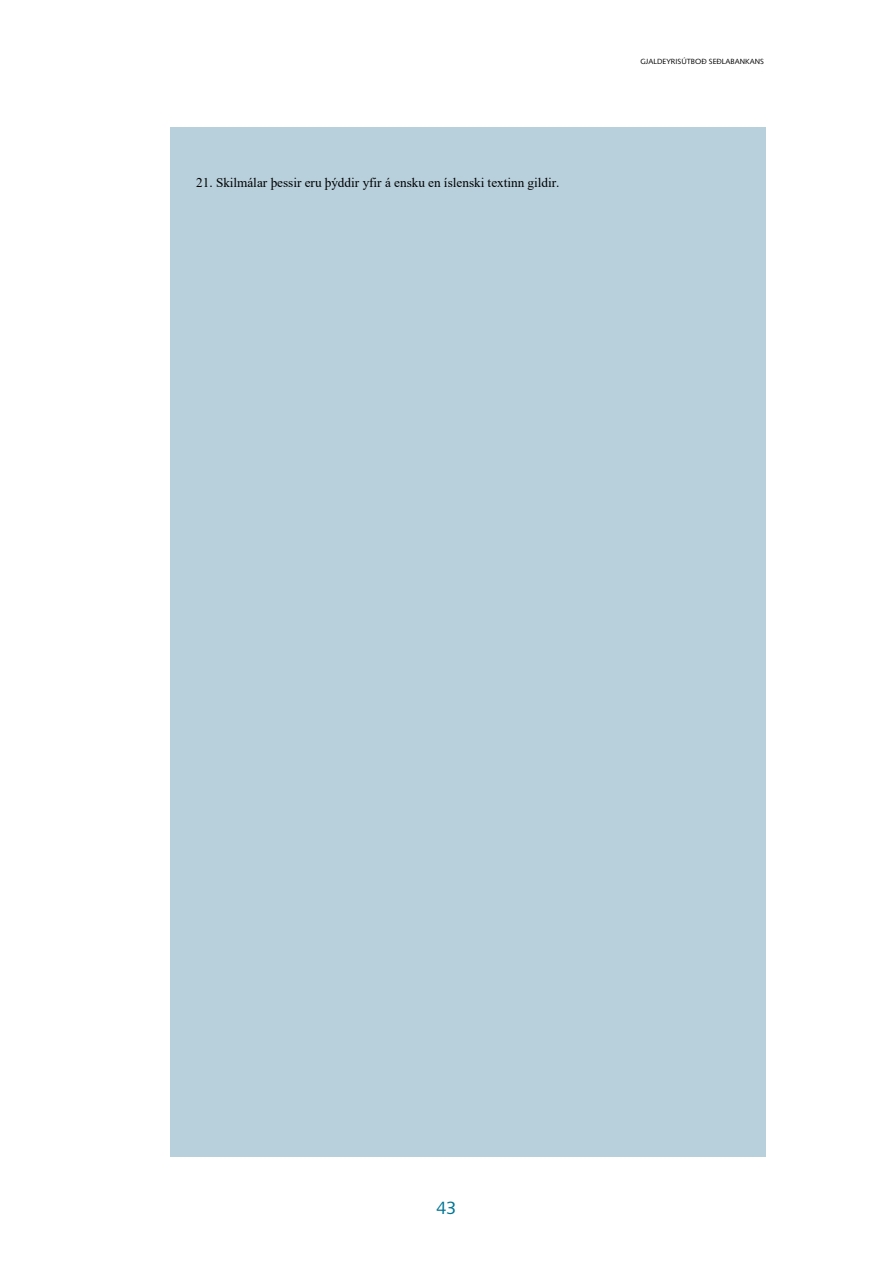
<style>
.page{position:relative;width:893px;height:1263px;background:#fff}
.page>*{position:absolute;margin:0;border:0;box-sizing:border-box;transform-origin:0 0}
.t1{font:18px "Syntax LT Std";color:#007594}
.t2{font:13.2px "Times New Roman";color:#000}
.t3{font:7.5px "Syntax LT Std";color:#000}
</style>
<div class="page">
<div style="left:170px;top:128px;width:595px;height:1029px;background:#b8d0dc"></div>
<p class="t2" style="left:196px;top:174px;width:365px">21. Skilmálar þessir eru þýddir yfir á ensku en íslenski textinn gildir.</p>
<p class="t3" style="left:641px;top:57px;width:125px">GJALDEYRISÚTBOÐ SEÐLABANKANS</p>
<h1 class="t1" style="left:436px;top:1197px;width:22px">43</h1>
</div>
